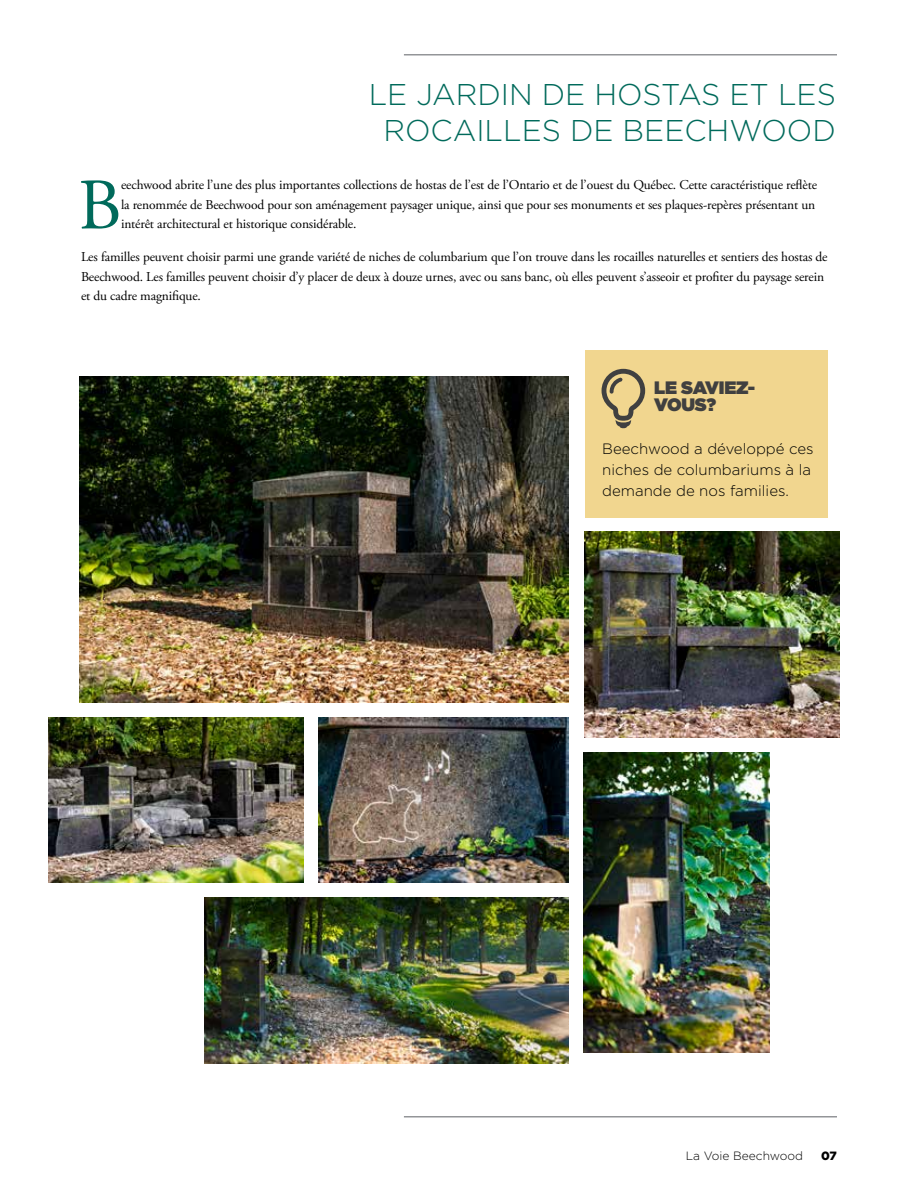
<style>
.page{position:relative;width:918px;height:1188px;background:#fff}
.page>*{position:absolute;margin:0;border:0;box-sizing:border-box;transform-origin:0 0}
.t1{font:72.3px "Adobe Garamond Pro";color:#006a5b}
.t2{font:300 30px/36px "Gotham";color:#006a5b;text-align:center}
.t3{font:900 18px/16.5px "Gotham";letter-spacing:-.01em;color:#404040}
.t4{font:300 15px/21px "Gotham";color:#000}
.t5{font:13.5px/19.5px "Adobe Garamond Pro";letter-spacing:-.01em;color:#000}
.t6{font:300 12px "Gotham";color:#000}
.t7{font:900 12px "Gotham";color:#000}
</style>
<div class="page">
<div style="left:585px;top:350px;width:243px;height:167px;background:#f1d68f"></div>
<svg style="left:602px;top:369px;width:43px;height:59px"></svg>
<hr style="left:404px;top:54px;width:433px;height:2px;background:#939598">
<img style="left:585px;top:532px;width:254px;height:205px">
<img style="left:48px;top:717px;width:255px;height:166px">
<img style="left:319px;top:717px;width:249px;height:166px">
<img style="left:80px;top:377px;width:488px;height:326px">
<hr style="left:404px;top:1116px;width:433px;height:2px;background:#939598">
<img style="left:583px;top:752px;width:187px;height:301px">
<img style="left:204px;top:898px;width:364px;height:166px">
<h2 class="t2" style="left:369px;top:76px;width:469px">LE JARDIN DE HOSTAS ET LES<br>ROCAILLES DE BEECHWOOD</h2>
<h1 class="t1" style="left:78px;top:162px;width:45px">B</h1>
<p class="t5" style="left:121px;top:176px;width:698px">eechwood abrite l’une des plus importantes collections de hostas de l’est de l’Ontario et de l’ouest du Québec. Cette caractéristique reflète la renommée de Beechwood pour son aménagement paysager unique, ainsi que pour ses monuments et ses plaques-repères présentant un intérêt architectural et historique considérable.</p>
<p class="t5" style="left:81px;top:248px;width:748px">Les familles peuvent choisir parmi une grande variété de niches de columbarium que l’on trouve dans les rocailles naturelles et sentiers des hostas de<br>Beechwood. Les familles peuvent choisir d’y placer de deux à douze urnes, avec ou sans banc, où elles peuvent s’asseoir et profiter du paysage serein et du cadre magnifique.</p>
<h3 class="t3" style="left:654px;top:379px;width:102px">LE SAVIEZ-<br>VOUS?</h3>
<p class="t4" style="left:602px;top:438px;width:213px">Beechwood a développé ces niches de columbariums à la demande de nos families.</p>
<p class="t6" style="left:686px;top:1148px;width:119px">La Voie Beechwood</p>
<p class="t7" style="left:821px;top:1147px;width:17px">07</p>
</div>
